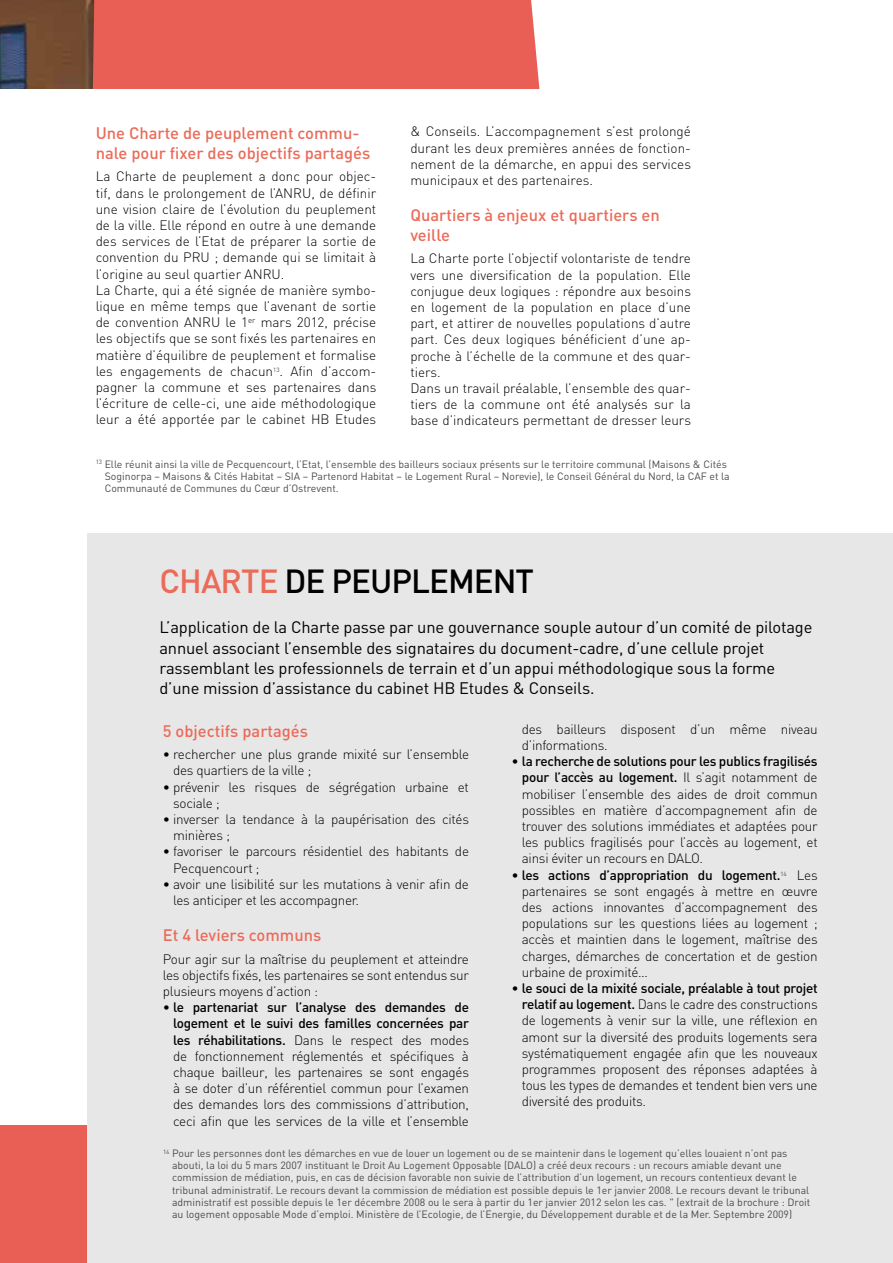
<style>
.page{position:relative;width:893px;height:1263px;background:#fff}
.page>*{position:absolute;margin:0;border:0;box-sizing:border-box;transform-origin:0 0}
.t1{font:500 33px "DIN";letter-spacing:-.03em;color:#000}
.t2{font:16.5px/20.2px "DIN";letter-spacing:-.01em;color:#000}
.t3{font:500 16.5px/19.8px "DIN";color:#eb6b59}
.t4{font:300 13.5px/16.2px "DIN";letter-spacing:-.02em;color:#000;text-align:justify}
.t5{font:300 13.5px/16.2px "DIN";color:#000}
.t6{font:10.5px/12px "DIN";color:#4b4b4d}
.s1{color:#eb6b59}
.s2{font-weight:500}
</style>
<div class="page">
<div style="left:0;top:0;width:540px;height:1263px;background:#e95f55"></div>
<img style="left:0;top:0;width:94px;height:89px">
<div style="left:0;top:155px;width:753px;height:970px;background:#fff"></div>
<div style="left:87px;top:534px;width:806px;height:729px;background:#e7e7e8"></div>
<div style="left:0;top:89px;width:789px;height:160px;background:#fff"></div>
<p class="t4" style="left:410px;top:123px;width:282px">&amp; Conseils. L’accompagnement s’est prolongé durant les deux premières années de fonction&shy;nement de la démarche, en appui des services municipaux et des partenaires.</p>
<p class="t3" style="left:410px;top:204px;width:251px">Quartiers à enjeux et quartiers en veille</p>
<p class="t5" style="left:410px;top:250px;width:282px">La Charte porte l’objectif volontariste de tendre vers une diversification de la population. Elle conjugue deux logiques : répondre aux besoins en logement de la population en place d’une part, et attirer de nouvelles populations d’autre part. Ces deux logiques bénéficient d’une ap&shy;proche à l’échelle de la commune et des quar&shy;tiers.<br>Dans un travail préalable, l’ensemble des quar&shy;tiers de la commune ont été analysés sur la base d’indicateurs permettant de dresser leurs</p>
<p class="t6" style="left:105px;top:458px;width:627px;text-indent:-9px"><sup>13</sup> Elle réunit ainsi la ville de Pecquencourt, l’Etat, l’ensemble des bailleurs sociaux présents sur le territoire communal (Maisons &amp; Cités<br>Soginorpa – Maisons &amp; Cités Habitat – SIA – Partenord Habitat – le Logement Rural – Norevie), le Conseil Général du Nord, la CAF et la<br>Communauté de Communes du Cœur d’Ostrevent.</p>
<p class="t3" style="left:96px;top:123px;width:276px">Une Charte de peuplement commu&shy;nale pour fixer des objectifs partagés</p>
<p class="t5" style="left:96px;top:168px;width:282px">La Charte de peuplement a donc pour objec&shy;tif, dans le prolongement de l’ANRU</p>
<p class="t4" style="left:96px;top:185px;width:282px;text-indent:216px">, de définir une vision claire de l’évolution du peuplement de la ville. Elle répond en outre à une demande des services de l’Etat de préparer la sortie de convention du PRU ; demande qui se limitait à l’origine au seul quartier ANRU</p>
<p class="t5" style="left:96px;top:266px;width:282px;text-indent:185px">.<br>La Charte, qui a été signée de manière symbo&shy;lique en même temps que l’avenant de sortie de convention ANRU</p>
<p class="t4" style="left:96px;top:314px;width:282px;text-indent:130px">le 1<sup>er</sup> mars 2012, précise les objectifs que se sont fixés les partenaires en matière d’équilibre de peuplement et formalise les engagements de chacun<sup>13</sup>. Afin d’accom&shy;pagner la commune et ses partenaires dans l’écriture de celle-ci, une aide méthodologique leur a été apportée par le cabinet HB Etudes</p>
<h1 class="t1" style="left:159px;top:560px;width:376px"><span class="s1">Charte</span> de peuplement</h1>
<p class="t2" style="left:159px;top:617px;width:654px">L’application de la Charte passe par une gouvernance souple autour d’un comité de pilotage annuel associant l’ensemble des signataires du document-cadre, d’une cellule projet rassemblant les professionnels de terrain et d’un appui méthodologique sous la forme d’une mission d’assistance du cabinet HB Etudes &amp; Conseils.</p>
<p class="t3" style="left:163px;top:720px;width:147px">5 objectifs partagés</p>
<p class="t4" style="left:173px;top:746px;width:297px;text-indent:-10px">• rechercher une plus grande mixité sur l’ensemble des quartiers de la ville ;</p>
<p class="t4" style="left:173px;top:778px;width:297px;text-indent:-10px">• prévenir les risques de ségrégation urbaine et sociale ;</p>
<p class="t4" style="left:173px;top:811px;width:297px;text-indent:-10px">• inverser la tendance à la paupérisation des cités minières ;</p>
<p class="t4" style="left:173px;top:843px;width:297px;text-indent:-10px">• favoriser le parcours résidentiel des habitants de<br>Pecquencourt ;</p>
<p class="t4" style="left:173px;top:876px;width:297px;text-indent:-10px">• avoir une lisibilité sur les mutations à venir afin de les anticiper et les accompagner.</p>
<p class="t3" style="left:163px;top:924px;width:160px">Et 4 leviers communs</p>
<p class="t4" style="left:163px;top:950px;width:308px">Pour agir sur la maîtrise du peuplement et atteindre les objectifs fixés, les partenaires se sont entendus sur plusieurs moyens d’action :</p>
<p class="t4" style="left:173px;top:999px;width:297px;text-indent:-10px">• <span class="s2">le partenariat sur l’analyse des demandes de logement et le suivi des familles concernées par les réhabilitations.</span> Dans le respect des modes de fonctionnement réglementés et spécifiques à chaque bailleur, les partenaires se sont engagés à se doter d’un référentiel commun pour l’examen des demandes lors des commissions d’attribution, ceci afin que les services de la ville et l’ensemble</p>
<p class="t4" style="left:522px;top:721px;width:297px">des bailleurs disposent d’un même niveau d’informations.</p>
<p class="t4" style="left:522px;top:753px;width:297px;text-indent:-10px">• <span class="s2">la recherche de solutions pour les publics fragilisés pour l’accès au logement.</span> I l s’agit notamment de mobiliser l’ensemble des aides de droit commun possibles en matière d’accompagnement afin de trouver des solutions immédiates et adaptées pour les publics fragilisés pour l’accès au logement, et ainsi éviter un recours en DALO</p>
<p class="t4" style="left:700px;top:850px;width:5px">.</p>
<p class="t4" style="left:522px;top:866px;width:297px;text-indent:-10px">• <span class="s2">les actions d’appropriation du logement.</span><sup>14</sup> Les partenaires se sont engagés à mettre en œuvre des actions innovantes d’accompagnement des populations sur les questions liées au logement ; accès et maintien dans le logement, maîtrise des charges, démarches de concertation et de gestion urbaine de proximité…</p>
<p class="t4" style="left:522px;top:980px;width:297px;text-indent:-10px">• <span class="s2">le souci de la mixité sociale, préalable à tout projet relatif au logement.</span> Dans le cadre des constructions de logements à venir sur la ville, une réflexion en amont sur la diversité des produits logements sera systématiquement engagée afin que les nouveaux programmes proposent des réponses adaptées à tous les types de demandes et tendent bien vers une diversité des produits.</p>
<p class="t6" style="left:172px;top:1147px;width:640px;text-indent:-9px"><sup>14</sup> Pour les personnes dont les démarches en vue de louer un logement ou de se maintenir dans le logement qu’elles louaient n’ont pas abouti, la loi du 5 mars 2007 instituant le Droit Au Logement Opposable (DALO) a créé deux recours : un recours amiable devant une commission de médiation, puis, en cas de décision favorable non suivie de l’attribution d’un logement, un recours contentieux devant le tribunal administratif. Le recours devant la commission de médiation est possible depuis le 1er janvier 2008. Le recours devant le tribunal administratif est possible depuis le 1er décembre 2008 ou le sera à partir du 1er janvier 2012 selon les cas. " (extrait de la brochure : Droit au logement opposable Mode d’emploi. Ministère de l’Ecologie, de l’Energie, du Développement durable et de la Mer. Septembre 2009)</p>
</div>
